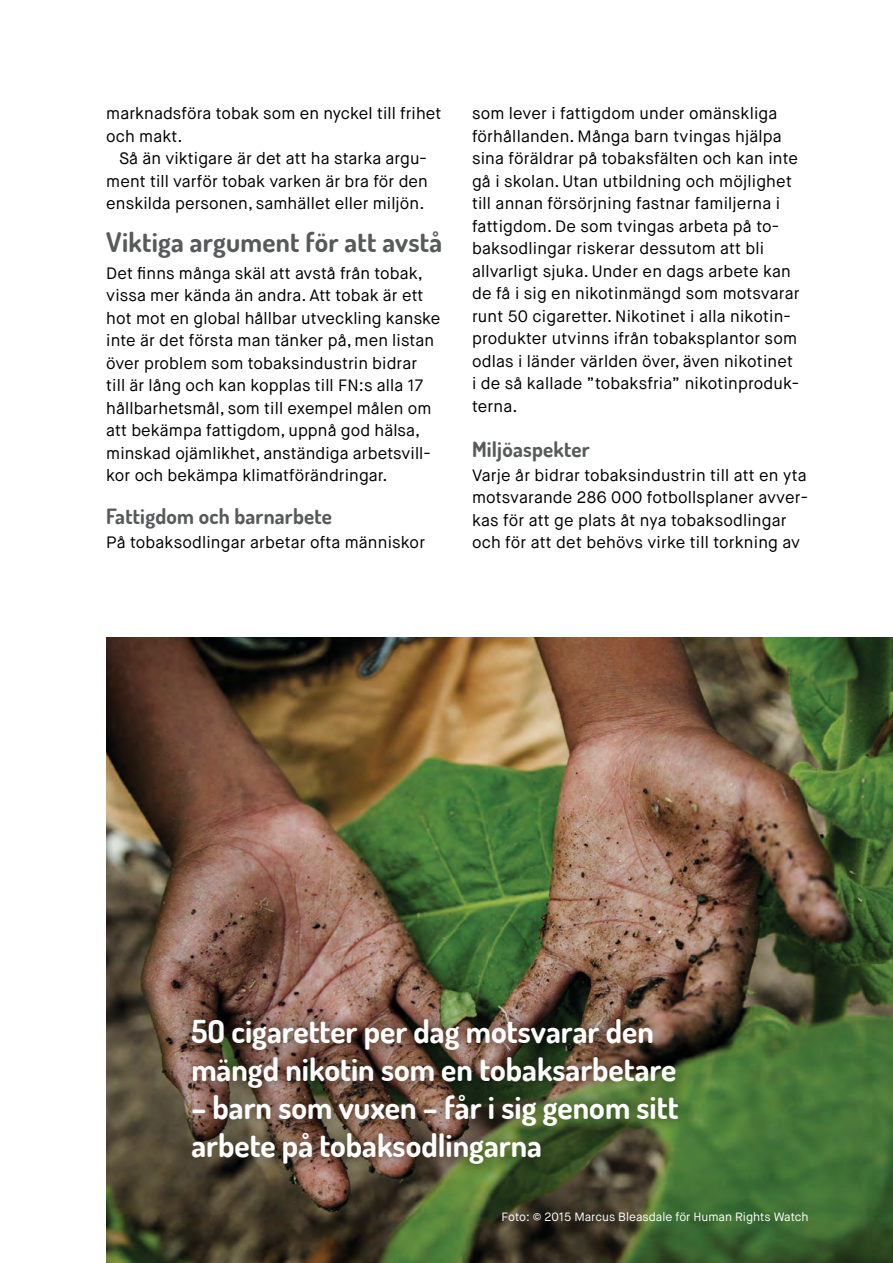
<style>
.page{position:relative;width:893px;height:1263px;background:#fff}
.page>*{position:absolute;margin:0;border:0;box-sizing:border-box;transform-origin:0 0}
.t1{font:700 31.5px/37.8px "Dosis";color:#fff}
.t2{font:700 27px "Dosis";letter-spacing:.01em;color:#58595b}
.t3{font:700 21px "Dosis";letter-spacing:.01em;color:#58595b}
.t4{font:16.5px/22.5px "Maison Neue";letter-spacing:.01em;color:#000}
.t5{font:12px "Maison Neue";color:#fff}
</style>
<div class="page">
<img style="left:106px;top:638px;width:787px;height:625px">
<div style="left:174px;top:1001px;width:522px;height:181px;background:#000;opacity:.75"></div>
<p class="t4" style="left:106px;top:102px;width:337px">marknadsföra tobak som en nyckel till frihet och makt.</p>
<p class="t4" style="left:106px;top:147px;width:323px;text-align:justify;text-indent:13px">Så än viktigare är det att ha starka argu&shy;ment till varför tobak varken är bra för den enskilda personen, samhället eller miljön.</p>
<h2 class="t2" style="left:106px;top:224px;width:337px">Viktiga argument för att avstå</h2>
<p class="t4" style="left:106px;top:262px;width:336px">Det finns många skäl att avstå från tobak, vissa mer kända än andra. Att tobak är ett hot mot en global hållbar utveckling kanske inte är det första man tänker på, men listan över problem som tobaksindustrin bidrar<br>till är lång och kan kopplas till FN:s alla 17 hållbarhetsmål, som till exempel målen om att bekämpa fattigdom, uppnå god hälsa, minskad ojämlikhet, anständiga arbetsvill&shy;kor och bekämpa klimatförändringar.</p>
<p class="t3" style="left:106px;top:503px;width:227px">Fattigdom och barnarbete</p>
<p class="t4" style="left:106px;top:531px;width:320px">På tobaksodlingar arbetar ofta människor</p>
<p class="t4" style="left:472px;top:102px;width:329px">som lever i fattigdom under omänskliga förhållanden. Många barn tvingas hjälpa sina föräldrar på tobaksfälten och kan inte gå i skolan. Utan utbildning och möjlighet till annan försörjning fastnar familjerna i fattigdom. De som tvingas arbeta på to&shy;baksodlingar riskerar dessutom att bli allvarligt sjuka. Under en dags arbete kan de få i sig en nikotinmängd som motsvarar runt 50 cigaretter. Nikotinet i alla nikotin&shy;produkter utvinns ifrån tobaksplantor som odlas i länder världen över, även nikotinet i de så kallade ”tobaksfria” nikotinproduk&shy;terna.</p>
<p class="t3" style="left:472px;top:435px;width:119px">Miljöaspekter</p>
<p class="t4" style="left:472px;top:464px;width:337px">Varje år bidrar tobaksindustrin till att en yta motsvarande 286 000 fotbollsplaner avver&shy;kas för att ge plats åt nya tobaksodlingar och för att det behövs virke till torkning av</p>
<h1 class="t1" style="left:191px;top:1012px;width:487px">50 cigaretter per dag motsvarar den mängd nikotin som en tobaksarbetare</h1>
<h1 class="t1" style="left:191px;top:1088px;width:489px">– barn som vuxen – får i sig genom sitt arbete på tobaksodlingarna</h1>
<p class="t5" style="left:501px;top:1209px;width:309px">Foto: © 2015 Marcus Bleasdale för Human Rights Watch</p>
</div>
